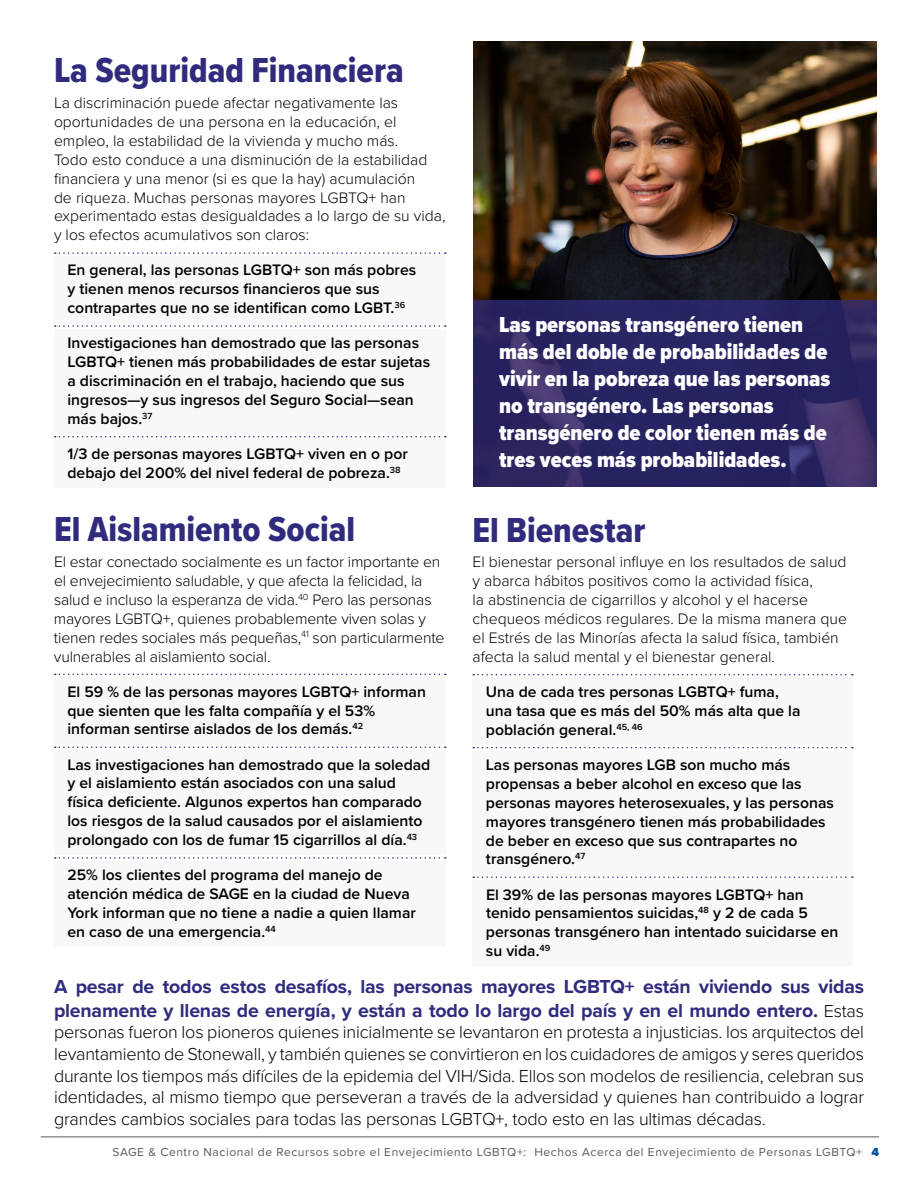
<style>
.page{position:relative;width:918px;height:1188px;background:#fff}
.page>*{position:absolute;margin:0;border:0;box-sizing:border-box;transform-origin:0 0}
.t1{font:36px "Proxima Nova Cond Extrabld";color:#302b7d}
.t2{font:900 22.5px/27px "Proxima Nova Cond";color:#fff}
.t3{font:700 19.5px/23.4px "Proxima Nova";letter-spacing:-.01em;color:#302b7d}
.t4{font:300 18px/21.6px "Proxima Nova";letter-spacing:-.01em;color:#000;text-align:justify}
.t5{font:600 15.75px/18.9px "Proxima Nova";color:#000}
.t6{font:300 15.75px/18.9px "Proxima Nova";color:#000}
.t7{font:12px "Proxima Nova";letter-spacing:.05em;color:#58595b}
.s1{font-weight:300;font-size:18px;color:#000}
.s2{font-weight:900;color:#004f9a}
</style>
<div class="page">
<hr style="left:41px;top:1137px;width:838px;height:1px;background:#58595b">
<div style="left:54px;top:256px;width:392px;height:67px;background:#f8f8f9"></div>
<svg style="left:55px;top:252px;width:391px;height:2px"></svg>
<div style="left:54px;top:329px;width:392px;height:105px;background:#f8f8f9"></div>
<svg style="left:55px;top:325px;width:391px;height:2px"></svg>
<div style="left:54px;top:440px;width:392px;height:48px;background:#f8f8f9"></div>
<svg style="left:55px;top:436px;width:391px;height:1px"></svg>
<div style="left:54px;top:677px;width:392px;height:68px;background:#f8f8f9"></div>
<svg style="left:55px;top:674px;width:391px;height:1px"></svg>
<div style="left:54px;top:750px;width:392px;height:105px;background:#f8f8f9"></div>
<svg style="left:55px;top:746px;width:391px;height:2px"></svg>
<div style="left:54px;top:861px;width:392px;height:86px;background:#f8f8f9"></div>
<svg style="left:55px;top:857px;width:391px;height:2px"></svg>
<img style="left:473px;top:41px;width:404px;height:259px">
<div style="left:472px;top:678px;width:381px;height:67px;background:#f8f8f9"></div>
<svg style="left:473px;top:674px;width:380px;height:1px"></svg>
<div style="left:472px;top:751px;width:381px;height:124px;background:#f8f8f9"></div>
<svg style="left:473px;top:747px;width:380px;height:1px"></svg>
<div style="left:472px;top:880px;width:381px;height:86px;background:#f8f8f9"></div>
<svg style="left:473px;top:876px;width:380px;height:2px"></svg>
<svg style="left:473px;top:300px;width:404px;height:186px;background:#2b2562"></svg>
<h1 class="t1" style="left:54px;top:44px;width:351px">La Seguridad Financiera</h1>
<p class="t6" style="left:54px;top:93px;width:393px">La discriminación puede afectar negativamente las oportunidades de una persona en la educación, el empleo, la estabilidad de la vivienda y mucho más.<br>Todo esto conduce a una disminución de la estabilidad financiera y una menor (si es que la hay) acumulación<br>de riqueza. Muchas personas mayores LGBTQ+ han experimentado estas desigualdades a lo largo de su vida, y los efectos acumulativos son claros:</p>
<p class="t5" style="left:67px;top:260px;width:350px">En general, las personas LGBTQ+ son más pobres y tienen menos recursos financieros que sus contrapartes que no se identifican como LGBT.<sup>36</sup></p>
<p class="t5" style="left:67px;top:333px;width:364px">Investigaciones han demostrado que las personas LGBTQ+ tienen más probabilidades de estar sujetas a discriminación en el trabajo, haciendo que sus ingresos—y sus ingresos del Seguro Social—sean más bajos.<sup>37</sup></p>
<p class="t5" style="left:67px;top:444px;width:342px">1/3 de personas mayores LGBTQ+ viven en o por debajo del 200% del nivel federal de pobreza.<sup>38</sup></p>
<h1 class="t1" style="left:54px;top:503px;width:303px">El Aislamiento Social</h1>
<p class="t6" style="left:54px;top:552px;width:392px">El estar conectado socialmente es un factor importante en el envejecimiento saludable, y que afecta la felicidad, la salud e incluso la esperanza de vida.<sup>40</sup> Pero las personas mayores LGBTQ+, quienes probablemente viven solas y tienen redes sociales más pequeñas,<sup>41</sup> son particularmente vulnerables al aislamiento social.</p>
<p class="t5" style="left:67px;top:682px;width:360px">El 59 % de las personas mayores LGBTQ+ informan que sienten que les falta compañía y el 53% informan sentirse aislados de los demás.<sup>42</sup></p>
<p class="t5" style="left:67px;top:754px;width:364px">Las investigaciones han demostrado que la soledad y el aislamiento están asociados con una salud física deficiente. Algunos expertos han comparado los riesgos de la salud causados por el aislamiento prolongado con los de fumar 15 cigarrillos al día.<sup>43</sup></p>
<p class="t5" style="left:68px;top:865px;width:350px">25% los clientes del programa del manejo de atención médica de SAGE en la ciudad de Nueva York informan que no tiene a nadie a quien llamar en caso de una emergencia.<sup>44</sup></p>
<h2 class="t2" style="left:499px;top:311px;width:333px">Las personas transgénero tienen más del doble de probabilidades de vivir en la pobreza que las personas no transgénero. Las personas transgénero de color tienen más de tres veces más probabilidades.</h2>
<h1 class="t1" style="left:472px;top:503px;width:175px">El Bienestar</h1>
<p class="t6" style="left:472px;top:552px;width:376px">El bienestar personal influye en los resultados de salud y abarca hábitos positivos como la actividad física,<br>la abstinencia de cigarrillos y alcohol y el hacerse chequeos médicos regulares. De la misma manera que el Estrés de las Minorías afecta la salud física, también afecta la salud mental y el bienestar general.</p>
<p class="t5" style="left:486px;top:682px;width:316px">Una de cada tres personas LGBTQ+ fuma, una tasa que es más del 50% más alta que la población general.<sup>45,</sup> <sup>46</sup></p>
<p class="t5" style="left:486px;top:755px;width:349px">Las personas mayores LGB son mucho más propensas a beber alcohol en exceso que las personas mayores heterosexuales, y las personas mayores transgénero tienen más probabilidades de beber en exceso que sus contrapartes no transgénero.<sup>47</sup></p>
<p class="t5" style="left:486px;top:884px;width:354px">El 39% de las personas mayores LGBTQ+ han tenido pensamientos suicidas,<sup>48</sup> y 2 de cada 5 personas transgénero han intentado suicidarse en su vida.<sup>49</sup></p>
<p class="t3" style="left:54px;top:975px;width:812px">A pesar de todos estos desafíos, las personas mayores LGBTQ+ están viviendo sus vidas plenamente y llenas de energía, y están a todo lo largo del país y en el mundo entero. <span class="s1">Estas</span></p>
<p class="t4" style="left:54px;top:1021px;width:812px">personas fueron los pioneros quienes inicialmente se levantaron en protesta a injusticias. los arquitectos del levantamiento de Stonewall, y también quienes se convirtieron en los cuidadores de amigos y seres queridos durante los tiempos más difíciles de la epidemia del VIH/Sida. Ellos son modelos de resiliencia, celebran sus identidades, al mismo tiempo que perseveran a través de la adversidad y quienes han contribuido a lograr grandes cambios sociales para todas las personas LGBTQ+, todo esto en las ultimas décadas.</p>
<p class="t7" style="left:113px;top:1143px;width:768px">SAGE &amp; Centro Nacional de Recursos sobre el Envejecimiento LGBTQ+: Hechos Acerca del Envejecimiento de Personas LGBTQ+ <span class="s2">4</span></p>
</div>
